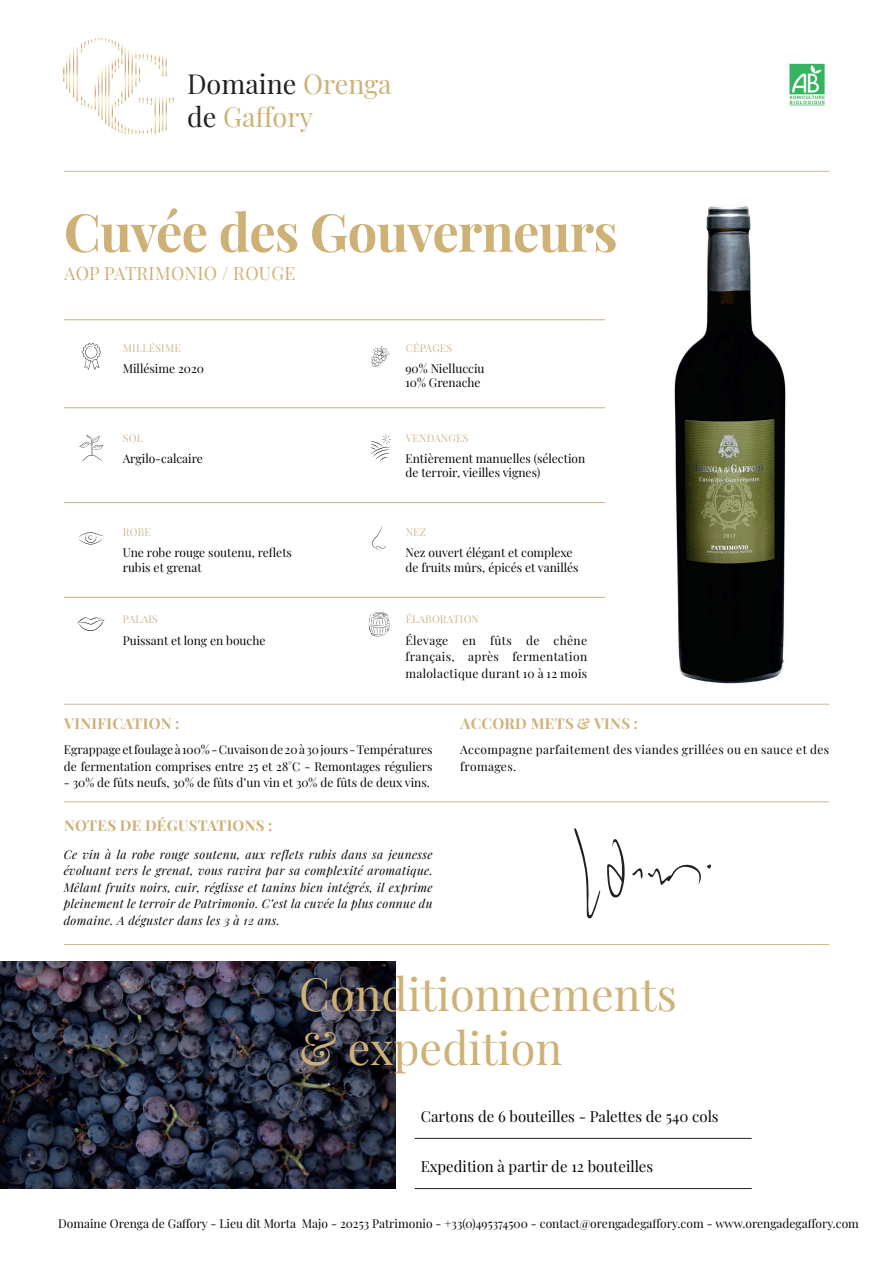
<style>
.page{position:relative;width:893px;height:1263px;background:#fff}
.page>*{position:absolute;margin:0;border:0;box-sizing:border-box;transform-origin:0 0}
.t1{font:700 52.5px "Playfair Display";letter-spacing:-.015em;color:#ceb177}
.t2{font:45px/54px "Playfair Display";color:#ceb177}
.t3{font:27px/32.4px "Playfair Display";color:#ceb177}
.t4{font:18px "Playfair Display";letter-spacing:.015em;color:#ceb177}
.t5{font:15px "Playfair Display";color:#040503}
.t6{font:700 15px "Playfair Display";letter-spacing:.02em;color:#cfb179}
.t7{font:12px/14.4px "Playfair Display";color:#040503}
.t8{font:italic 12px/16.5px "Playfair Display";letter-spacing:.03em;color:#040503;text-align:justify}
.t9{font:12px/16.5px "Playfair Display";letter-spacing:.03em;color:#040503}
.t10{font:10.5px "Playfair Display";letter-spacing:.02em;color:#cfb992}
.s1{color:#231f20}
</style>
<div class="page">
<img style="left:0;top:962px;width:395px;height:226px">
<hr style="left:64px;top:944px;width:765px;height:1px;background:#cfb992">
<img style="left:64px;top:38px;width:109px;height:96px">
<img style="left:789px;top:63px;width:36px;height:43px">
<hr style="left:415px;top:1138px;width:337px;height:1px;background:#231f20">
<hr style="left:415px;top:1188px;width:337px;height:1px;background:#231f20">
<img style="left:674px;top:205px;width:112px;height:479px">
<hr style="left:64px;top:704px;width:765px;height:1px;background:#cfb992">
<hr style="left:64px;top:802px;width:765px;height:1px;background:#cfb992">
<hr style="left:64px;top:407px;width:541px;height:1px;background:#ceb177">
<hr style="left:64px;top:319px;width:541px;height:1px;background:#ceb177">
<hr style="left:64px;top:502px;width:541px;height:1px;background:#ceb177">
<hr style="left:64px;top:597px;width:541px;height:1px;background:#ceb177">
<svg style="left:77px;top:617px;width:28px;height:14px"></svg>
<svg style="left:372px;top:525px;width:14px;height:27px"></svg>
<svg style="left:78px;top:532px;width:27px;height:12px"></svg>
<svg style="left:368px;top:612px;width:22px;height:24px"></svg>
<svg style="left:82px;top:343px;width:19px;height:27px"></svg>
<svg style="left:371px;top:346px;width:19px;height:21px"></svg>
<svg style="left:79px;top:435px;width:24px;height:26px"></svg>
<svg style="left:370px;top:435px;width:21px;height:26px"></svg>
<hr style="left:64px;top:171px;width:765px;height:1px;background:#cfb992">
<svg style="left:607px;top:839px;width:18px;height:58px"></svg>
<svg style="left:574px;top:828px;width:26px;height:91px"></svg>
<svg style="left:632px;top:864px;width:79px;height:21px"></svg>
<h3 class="t3" style="left:187px;top:66px;width:206px"><span class="s1">Domaine</span> Orenga <span class="s1">de</span> Gaffory</h3>
<h1 class="t1" style="left:64px;top:191px;width:555px">Cuvée des Gouverneurs</h1>
<h3 class="t4" style="left:64px;top:259px;width:233px">AOP PATRIMONIO / ROUGE</h3>
<p class="t10" style="left:123px;top:339px;width:59px">MILLÉSIME</p>
<p class="t10" style="left:406px;top:339px;width:48px">CÉPAGES</p>
<p class="t7" style="left:123px;top:360px;width:83px">Millésime 2020</p>
<p class="t7" style="left:405px;top:360px;width:81px">90% Niellucciu<br>10% Grenache</p>
<p class="t10" style="left:123px;top:429px;width:21px">SOL</p>
<p class="t10" style="left:406px;top:429px;width:64px">VENDANGES</p>
<p class="t7" style="left:123px;top:450px;width:82px">Argilo-calcaire</p>
<p class="t7" style="left:405px;top:450px;width:181px">Entièrement manuelles (sélection de terroir, vieilles vignes)</p>
<p class="t10" style="left:123px;top:524px;width:29px">ROBE</p>
<p class="t10" style="left:406px;top:524px;width:22px">NEZ</p>
<p class="t7" style="left:123px;top:545px;width:171px">Une robe rouge soutenu, reflets rubis et grenat</p>
<p class="t7" style="left:405px;top:545px;width:175px">Nez ouvert élégant et complexe de fruits mûrs, épicés et vanillés</p>
<p class="t10" style="left:123px;top:611px;width:36px">PALAIS</p>
<p class="t10" style="left:406px;top:611px;width:75px">ÉLABORATION</p>
<p class="t7" style="left:123px;top:632px;width:144px">Puissant et long en bouche</p>
<p class="t7" style="left:405px;top:631px;width:183px;line-height:16.5px;text-align:justify">Élevage en fûts de chêne français, après fermentation malolactique durant 10 à 12 mois</p>
<p class="t6" style="left:64px;top:711px;width:117px">VINIFICATION :</p>
<p class="t6" style="left:461px;top:711px;width:179px">ACCORD METS &amp; VINS :</p>
<p class="t7" style="left:64px;top:740px;width:370px;line-height:16.5px">Egrappage et foulage à 100% - Cuvaison de 20 à 30 jours - Températures de fermentation comprises entre 25 et 28°C - Remontages réguliers</p>
<p class="t7" style="left:64px;top:774px;width:368px">- 30% de fûts neufs, 30% de fûts d’un vin et 30% de fûts de deux vins.</p>
<p class="t6" style="left:64px;top:814px;width:210px">NOTES DE DÉGUSTATIONS :</p>
<p class="t8" style="left:64px;top:845px;width:370px">Ce vin à la robe rouge soutenu, aux reflets rubis dans sa jeunesse évoluant vers le grenat, vous ravira par sa complexité aromatique.<br>Mêlant fruits noirs, cuir, réglisse et tanins bien intégrés, il exprime pleinement le terroir de Patrimonio. C’est la cuvée la plus connue du domaine. A déguster dans les 3 à 12 ans.</p>
<p class="t9" style="left:460px;top:740px;width:370px">Accompagne parfaitement des viandes grillées ou en sauce et des fromages.</p>
<h2 class="t2" style="left:299px;top:963px;width:379px">Conditionnements &amp; expedition</h2>
<p class="t5" style="left:421px;top:1105px;width:299px">Cartons de 6 bouteilles - Palettes de 540 cols</p>
<p class="t5" style="left:421px;top:1155px;width:234px">Expedition à partir de 12 bouteilles</p>
<p class="t7" style="left:58px;top:1215px;width:802px">Domaine Orenga de Gaffory - Lieu dit Morta Majo - 20253 Patrimonio - +33(0)495374500 - contact@orengadegaffory.com - www.orengadegaffory.com</p>
</div>
